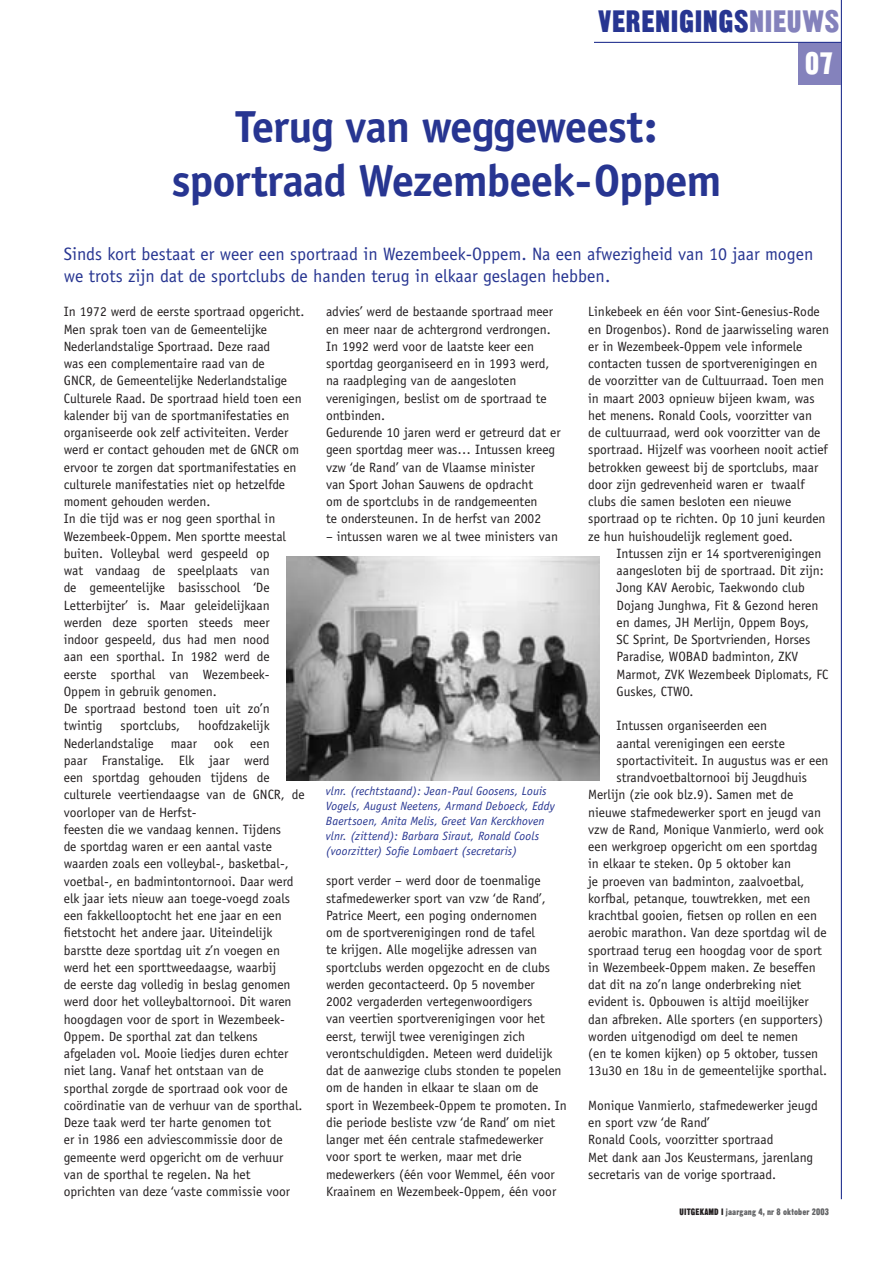
<style>
.page{position:relative;width:893px;height:1263px;background:#fff}
.page>*{position:absolute;margin:0;border:0;box-sizing:border-box;transform-origin:0 0}
.t1{font:700 45px/54px "Officina Sans";letter-spacing:-.025em;color:#273591;text-align:center}
.t2{font:30px "Cg Gothic No 4";letter-spacing:-.005em;color:#273591}
.t3{font:30px "Cg Gothic No 4";color:#fff}
.t4{font:18px/21.6px "Officina Sans";color:#273591}
.t5{font:13.5px/17.2px "Officina Sans";color:#231f20}
.t6{font:italic 12px/15px "Officina Sans";letter-spacing:.01em;color:#273591}
.t7{font:9px "Cg Gothic No 4";color:#636466}
.s1{color:#8482bc}
.s2{color:#231f20}
</style>
<div class="page">
<hr style="left:841px;top:0;width:1px;height:1199px;background:#273591">
<div style="left:798px;top:43px;width:43px;height:42px;background:#8482bc"></div>
<hr style="left:594px;top:42px;width:247px;height:1px;background:#273591">
<img style="left:287px;top:556px;width:313px;height:225px">
<h2 class="t2" style="left:598px;top:12px;width:243px">VERENIGINGS<span class="s1">NIEUWS</span></h2>
<h1 class="t1" style="left:172px;top:103px;width:551px">Terug van weggeweest: sportraad Wezembeek-Oppem</h1>
<h2 class="t3" style="left:805px;top:53px;width:30px">07</h2>
<h3 class="t4" style="left:64px;top:245px;width:751px">Sinds kort bestaat er weer een sportraad in Wezembeek-Oppem. Na een afwezigheid van 10 jaar mogen we trots zijn dat de sportclubs de handen terug in elkaar geslagen hebben.</h3>
<p class="t5" style="left:64px;top:304px;width:242px">In 1972 werd de eerste sportraad opgericht.<br>Men sprak toen van de Gemeentelijke Nederlandstalige Sportraad. Deze raad<br>was een complementaire raad van de<br>GNCR, de Gemeentelijke Nederlandstalige Culturele Raad. De sportraad hield toen een kalender bij van de sportmanifestaties en organiseerde ook zelf activiteiten. Verder werd er contact gehouden met de GNCR om ervoor te zorgen dat sportmanifestaties en culturele manifestaties niet op hetzelfde moment gehouden werden.<br>In die tijd was er nog geen sporthal in Wezembeek-Oppem. Men sportte meestal buiten. Volleybal werd gespeeld op<br>wat vandaag de speelplaats van<br>de gemeentelijke basisschool ‘De Letterbijter’ is. Maar geleidelijkaan werden deze sporten steeds meer indoor gespeeld, dus had men nood<br>aan een sporthal. In 1982 werd de eerste sporthal van Wezembeek-Oppem in gebruik genomen.<br>De sportraad bestond toen uit zo’n twintig</p>
<p class="t5" style="left:64px;top:718px;width:242px;text-indent:134px">hoofdzakelijk Nederlandstalige maar ook een<br>paar Franstalige. Elk jaar werd<br>een sportdag gehouden tijdens de culturele veertiendaagse van de GNCR, de voorloper van de Herfst-<br>feesten die we vandaag kennen. Tijdens<br>de sportdag waren er een aantal vaste waarden zoals een volleybal-, basketbal-, voetbal-, en badmintontornooi. Daar werd elk jaar iets nieuw aan toege-voegd zoals een fakkellooptocht het ene jaar en een fietstocht het andere jaar. Uiteindelijk barstte deze sportdag uit z’n voegen en werd het een sporttweedaagse, waarbij<br>de eerste dag volledig in beslag genomen werd door het volleybaltornooi. Dit waren hoogdagen voor de sport in Wezembeek-Oppem. De sporthal zat dan telkens afgeladen vol. Mooie liedjes duren echter niet lang. Vanaf het ontstaan van de sporthal zorgde de sportraad ook voor de coördinatie van de verhuur van de sporthal.<br>Deze taak werd ter harte genomen tot<br>er in 1986 een adviescommissie door de gemeente werd opgericht om de verhuur van de sporthal te regelen. Na het oprichten van deze ‘vaste commissie voor</p>
<p class="t5" style="left:121px;top:718px;width:61px">sportclubs,</p>
<p class="t5" style="left:326px;top:304px;width:236px">advies’ werd de bestaande sportraad meer en meer naar de achtergrond verdrongen.<br>In 1992 werd voor de laatste keer een sportdag georganiseerd en in 1993 werd, na raadpleging van de aangesloten verenigingen, beslist om de sportraad te ontbinden.<br>Gedurende 10 jaren werd er getreurd dat er geen sportdag meer was… Intussen kreeg vzw ‘de Rand’ van de Vlaamse minister<br>van Sport Johan Sauwens de opdracht<br>om de sportclubs in de randgemeenten<br>te ondersteunen. In de herfst van 2002</p>
<p class="t5" style="left:326px;top:528px;width:234px">– intussen waren we al twee ministers van</p>
<p class="t6" style="left:326px;top:784px;width:230px">vlnr. (rechtstaand): Jean-Paul Goosens, Louis Vogels, August Neetens, Armand Deboeck, Eddy Baertsoen, Anita Melis, Greet Van Kerckhoven vlnr. (zittend): Barbara Siraut, Ronald Cools (voorzitter) Sofie Lombaert (secretaris)</p>
<p class="t5" style="left:326px;top:873px;width:242px">sport verder – werd door de toenmalige stafmedewerker sport van vzw ‘de Rand’, Patrice Meert, een poging ondernomen<br>om de sportverenigingen rond de tafel<br>te krijgen. Alle mogelijke adressen van sportclubs werden opgezocht en de clubs werden gecontacteerd. Op 5 november<br>2002 vergaderden vertegenwoordigers<br>van veertien sportverenigingen voor het eerst, terwijl twee verenigingen zich verontschuldigden. Meteen werd duidelijk dat de aanwezige clubs stonden te popelen om de handen in elkaar te slaan om de sport in Wezembeek-Oppem te promoten. In die periode besliste vzw ‘de Rand’ om niet langer met één centrale stafmedewerker voor sport te werken, maar met drie medewerkers (één voor Wemmel, één voor Kraainem en Wezembeek-Oppem, één voor</p>
<p class="t5" style="left:588px;top:304px;width:242px">Linkebeek en één voor Sint-Genesius-Rode en Drogenbos). Rond de jaarwisseling waren er in Wezembeek-Oppem vele informele contacten tussen de sportverenigingen en de voorzitter van de Cultuurraad. Toen men in maart 2003 opnieuw bijeen kwam, was het menens. Ronald Cools, voorzitter van<br>de cultuurraad, werd ook voorzitter van de sportraad. Hijzelf was voorheen nooit actief betrokken geweest bij de sportclubs, maar door zijn gedrevenheid waren er twaalf clubs die samen besloten een nieuwe sportraad op te richten. Op 10 juni keurden ze hun huishoudelijk reglement goed.</p>
<p class="t5" style="left:617px;top:546px;width:213px">Intussen zijn er 14 sportverenigingen aangesloten bij de sportraad. Dit zijn:<br>Jong KAV Aerobic, Taekwondo club Dojang Junghwa, Fit &amp; Gezond heren en dames, JH Merlijn, Oppem Boys,<br>SC Sprint, De Sportvrienden, Horses Paradise, WOBAD badminton, ZKV Marmot, ZVK Wezembeek Diplomats, FC Guskes, CTWO.</p>
<p class="t5" style="left:617px;top:718px;width:152px">Intussen organiseerden een</p>
<p class="t5" style="left:617px;top:735px;width:170px">aantal verenigingen een eerste</p>
<p class="t5" style="left:617px;top:753px;width:214px">sportactiviteit. In augustus was er een</p>
<p class="t5" style="left:617px;top:770px;width:192px">strandvoetbaltornooi bij Jeugdhuis</p>
<p class="t5" style="left:588px;top:787px;width:207px">Merlijn (zie ook blz.9). Samen met de</p>
<p class="t5" style="left:588px;top:804px;width:234px">nieuwe stafmedewerker sport en jeugd van</p>
<p class="t5" style="left:588px;top:822px;width:237px">vzw de Rand, Monique Vanmierlo, werd ook</p>
<p class="t5" style="left:588px;top:839px;width:231px">een werkgroep opgericht om een sportdag</p>
<p class="t5" style="left:588px;top:856px;width:204px">in elkaar te steken. Op 5 oktober kan</p>
<p class="t5" style="left:588px;top:873px;width:218px">je proeven van badminton, zaalvoetbal,</p>
<p class="t5" style="left:588px;top:891px;width:224px">korfbal, petanque, touwtrekken, met een</p>
<p class="t5" style="left:588px;top:908px;width:230px">krachtbal gooien, fietsen op rollen en een</p>
<p class="t5" style="left:588px;top:925px;width:240px">aerobic marathon. Van deze sportdag wil de</p>
<p class="t5" style="left:588px;top:942px;width:235px">sportraad terug een hoogdag voor de sport</p>
<p class="t5" style="left:588px;top:960px;width:229px">in Wezembeek-Oppem maken. Ze beseffen</p>
<p class="t5" style="left:588px;top:977px;width:215px">dat dit na zo’n lange onderbreking niet</p>
<p class="t5" style="left:588px;top:994px;width:222px">evident is. Opbouwen is altijd moeilijker</p>
<p class="t5" style="left:588px;top:1011px;width:236px">dan afbreken. Alle sporters (en supporters)</p>
<p class="t5" style="left:588px;top:1029px;width:211px">worden uitgenodigd om deel te nemen</p>
<p class="t5" style="left:588px;top:1046px;width:232px">(en te komen kijken) op 5 oktober, tussen</p>
<p class="t5" style="left:588px;top:1063px;width:240px">13u30 en 18u in de gemeentelijke sporthal.</p>
<p class="t5" style="left:588px;top:1098px;width:231px">Monique Vanmierlo, stafmedewerker jeugd en sport vzw ‘de Rand’<br>Ronald Cools, voorzitter sportraad<br>Met dank aan Jos Keustermans, jarenlang secretaris van de vorige sportraad.</p>
<p class="t7" style="left:679px;top:1209px;width:151px"><span class="s2">UITGEKAMD I</span> jaargang 4, nr 8 oktober 2003</p>
</div>
